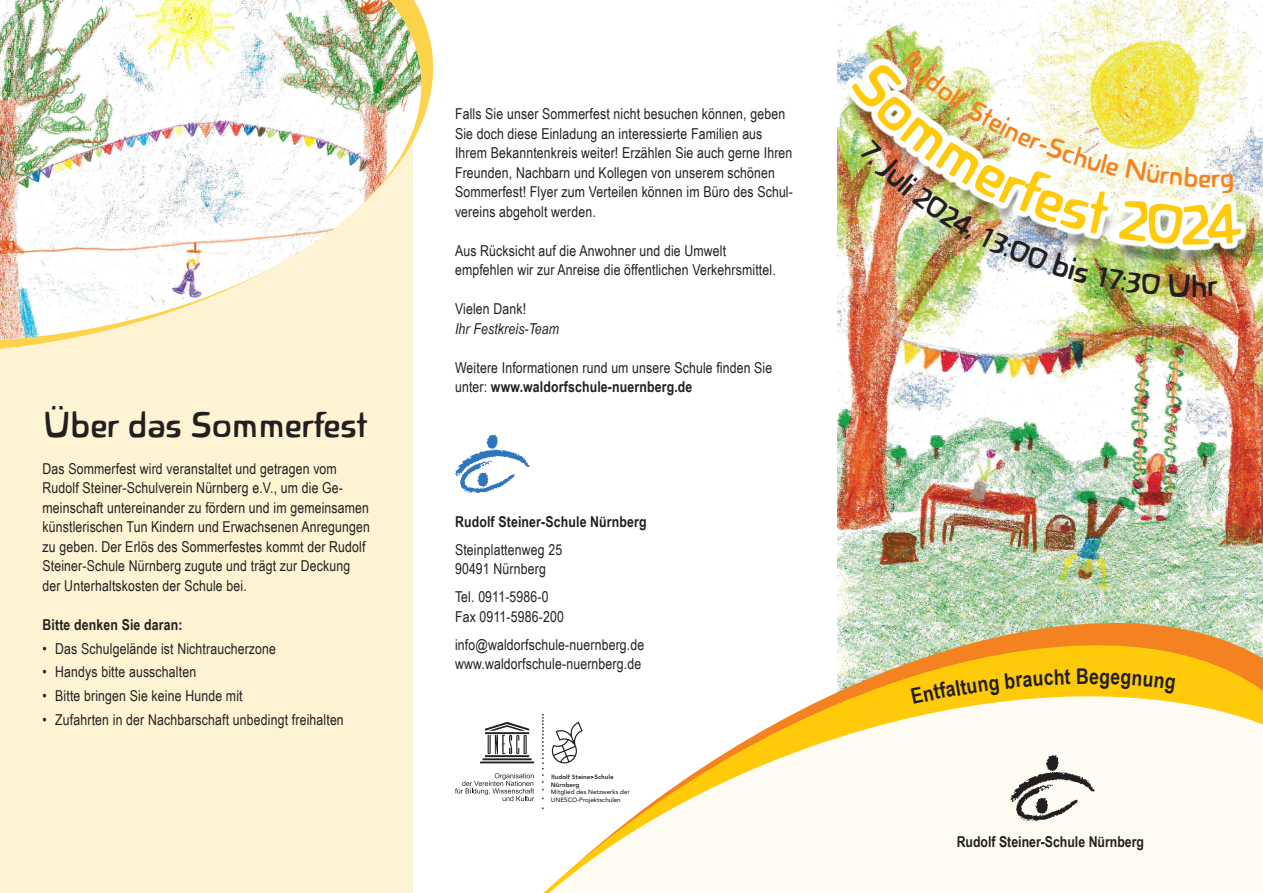
<style>
.page{position:relative;width:1263px;height:893px;background:#fff}
.page>*{position:absolute;margin:0;border:0;box-sizing:border-box;transform-origin:0 0}
.t1{font:64.5px "Novalis";color:#feca0a}
.t2{font:37.5px "Novalis";letter-spacing:-.04em;color:#231f20}
.t3{font:28.5px "Novalis";color:#f58220}
.t4{font:700 21.6px "Arial Narrow";color:#231f20}
.t5{font:15px/19.5px "Arial Narrow";letter-spacing:.01em;color:#231f20}
.t6{font:700 15px "Arial Narrow";letter-spacing:.01em;color:#231f20}
.t7{font:italic 15px "Arial Narrow";letter-spacing:.01em;color:#231f20}
.t8{font:500 6.3px/7.5px "Avenir";color:#231f20}
.t9{font:800 6.3px/7.5px "Avenir";color:#231f20}
.s1{font-weight:700}
</style>
<div class="page">
<img style="left:838px;top:0;width:425px;height:565px">
<div style="left:0;top:0;width:412px;height:893px;background:#fef3d2"></div>
<svg style="left:412px;top:565px;width:851px;height:29px"></svg>
<svg style="left:412px;top:594px;width:851px;height:58px"></svg>
<svg style="left:412px;top:652px;width:851px;height:241px;fill:#fefbf2"></svg>
<svg style="left:1010px;top:755px;width:85px;height:66px"></svg>
<svg style="left:455px;top:773px;width:79px;height:28px"></svg>
<svg style="left:551px;top:722px;width:32px;height:43px"></svg>
<svg style="left:480px;top:722px;width:54px;height:41px"></svg>
<svg style="left:542px;top:714px;width:2px;height:69px"></svg>
<img style="left:0;top:0;width:433px;height:340px">
<img style="left:837px;top:50px;width:426px;height:234px">
<svg style="left:455px;top:434px;width:75px;height:59px"></svg>
<div style="left:911px;top:678px;width:88px;height:26px;background:#feca0a"></div>
<svg style="left:1005px;top:669px;width:65px;height:20px"></svg>
<svg style="left:1077px;top:668px;width:11px;height:16px"></svg>
<div style="left:1100px;top:672px;width:75px;height:22px;background:#feca0a"></div>
<img style="left:850px;top:51px;width:392px;height:246px">
<h2 class="t2" style="left:43px;top:404px;width:327px">Über das Sommerfest</h2>
<p class="t5" style="left:43px;top:458px;width:329px">Das Sommerfest wird veranstaltet und getragen vom Rudolf Steiner-Schulverein Nürnberg e.V., um die Ge&shy;meinschaft untereinander zu fördern und im gemeinsamen künstlerischen Tun Kindern und Erwachsenen Anregungen zu geben. Der Erlös des Sommerfestes kommt der Rudolf Steiner-Schule Nürnberg zugute und trägt zur Deckung der Unterhaltskosten der Schule bei.</p>
<p class="t6" style="left:43px;top:613px;width:142px">Bitte denken Sie daran:</p>
<p class="t5" style="left:43px;top:638px;width:235px">• Das Schulgelände ist Nichtraucherzone</p>
<p class="t5" style="left:43px;top:662px;width:155px">• Handys bitte ausschalten</p>
<p class="t5" style="left:43px;top:685px;width:202px">• Bitte bringen Sie keine Hunde mit</p>
<p class="t5" style="left:43px;top:709px;width:303px">• Zufahrten in der Nachbarschaft unbedingt freihalten</p>
<p class="t5" style="left:455px;top:104px;width:339px">Falls Sie unser Sommerfest nicht besuchen können, geben Sie doch diese Einladung an interessierte Familien aus Ihrem Bekanntenkreis weiter! Erzählen Sie auch gerne Ihren Freunden, Nachbarn und Kollegen von unserem schönen Sommerfest! Flyer zum Verteilen können im Büro des Schul&shy;vereins abgeholt werden.</p>
<p class="t5" style="left:455px;top:240px;width:322px">Aus Rücksicht auf die Anwohner und die Umwelt empfehlen wir zur Anreise die öffentlichen Verkehrsmittel.</p>
<p class="t5" style="left:455px;top:299px;width:73px">Vielen Dank!</p>
<p class="t7" style="left:455px;top:318px;width:106px">Ihr Festkreis-Team</p>
<p class="t5" style="left:455px;top:357px;width:319px">Weitere Informationen rund um unsere Schule finden Sie unter: <span class="s1">www.waldorfschule-nuernberg.de</span></p>
<p class="t6" style="left:455px;top:510px;width:193px">Rudolf Steiner-Schule Nürnberg</p>
<p class="t5" style="left:455px;top:539px;width:109px">Steinplattenweg 25<br>90491 Nürnberg</p>
<p class="t5" style="left:455px;top:586px;width:110px">Tel. 0911-5986-0<br>Fax 0911-5986-200</p>
<p class="t5" style="left:455px;top:634px;width:191px">info@waldorfschule-nuernberg.de www.waldorfschule-nuernberg.de</p>
<p class="t9" style="left:551px;top:773px;width:64px">Rudolf Steiner-Schule<br>Nürnberg</p>
<p class="t8" style="left:551px;top:788px;width:81px">Mitglied des Netzwerks der<br>UNESCO-Projektschulen</p>
<h3 class="t3" style="left:1210px;top:162px;width:12px">r</h3>
<h1 class="t1" style="left:1180px;top:187px;width:32px">2</h1>
<h3 class="t4" style="left:1089px;top:660px;width:12px">e</h3>
<p class="t6" style="left:957px;top:830px;width:189px">Rudolf Steiner-Schule Nürnberg</p>
</div>
